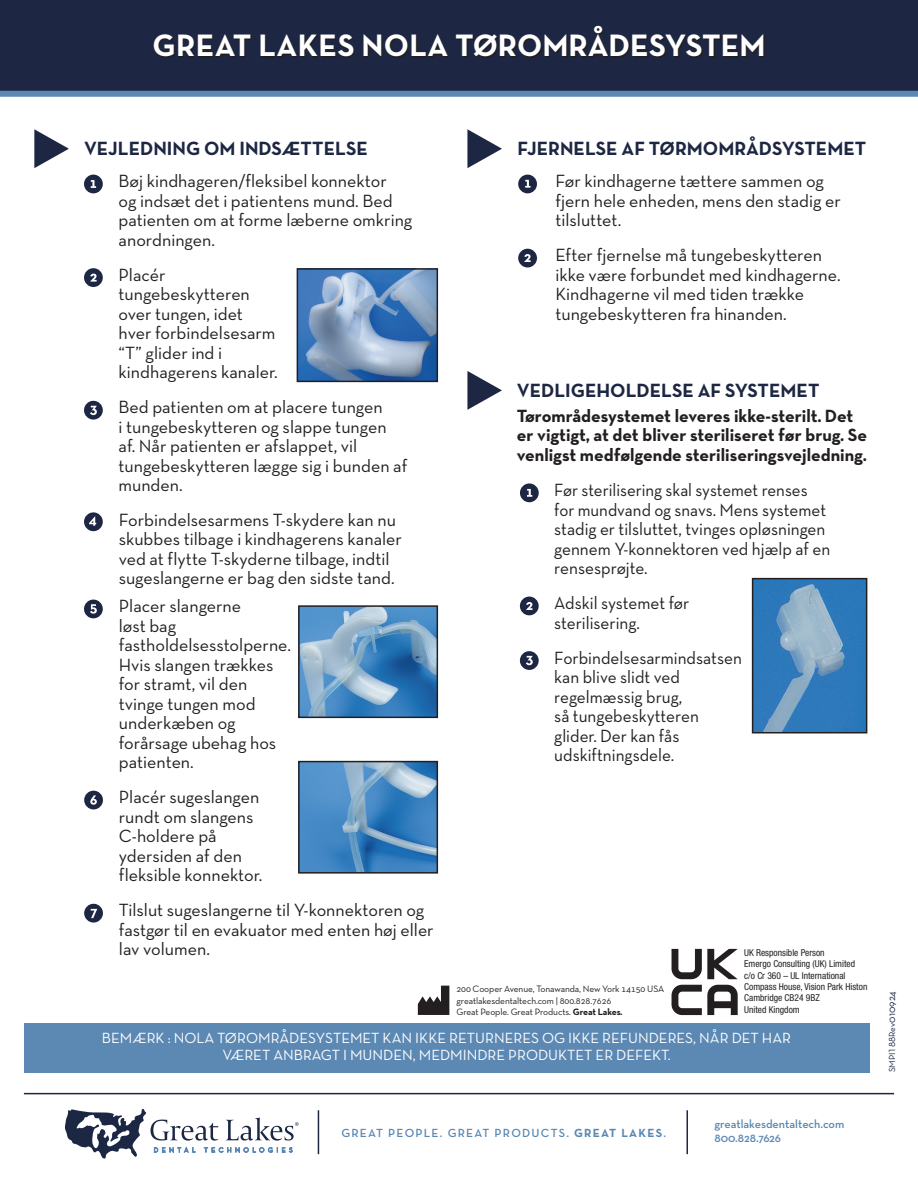
<style>
.page{position:relative;width:918px;height:1188px;background:#fff}
.page>*{position:absolute;margin:0;border:0;box-sizing:border-box;transform-origin:0 0}
.t1{font:700 31.5px "Neutra Text TF";color:#fff}
.t2{font:700 19.5px "Neutra Text TF";color:#1d2743}
.t3{font:18px/19.5px "Neutra Text TF";color:#231f20}
.t4{font:18px/19.5px "Neutra Text TF";color:#231f20;scale:.94 1}
.t5{font:18px/19.5px "Neutra Text TF";color:#231f20;scale:.96 1}
.t6{font:700 18px/19.5px "Neutra Text TF";color:#231f20}
.t7{font:15px/16.5px "Neutra Text TF";color:#fff;text-align:center}
.t8{font:600 12px "Neutraface Text";letter-spacing:.1em;color:#5988b4}
.t9{font:600 12px "Neutraface Text";color:#5988b4}
.t10{font:condensed 9.45px/11.4px "Helvetica Neue LT Std";color:#231f20}
.t11{font:9.45px/11.2px "Neutra Text TF";letter-spacing:-.01em;color:#231f20}
.t12{font:9px "Neutraface Text";color:#1d2743}
.s1{font-weight:700}
.s2{font-size:10.5px}
</style>
<div class="page">
<hr style="left:686px;top:1110px;width:2px;height:44px;background:#1e2744">
<hr style="left:318px;top:1110px;width:1px;height:44px;background:#1e2744">
<hr style="left:24px;top:1093px;width:870px;height:1px;background:#1e2744">
<svg style="left:65px;top:1109px;width:234px;height:50px"></svg>
<svg style="left:0;top:0;width:918px;height:97px;background:#222f4c"></svg>
<div style="left:24px;top:1023px;width:845px;height:49px;background:#5c89b4"></div>
<svg style="left:467px;top:371px;width:35px;height:39px"></svg>
<img style="left:755px;top:581px;width:109px;height:149px">
<div style="left:752px;top:578px;width:115px;height:155px;border:2px solid #231f20"></div>
<div style="left:520px;top:483px;width:19px;height:19px;background:#1d2743;border-radius:50%"></div>
<svg style="left:527px;top:489px;width:5px;height:8px"></svg>
<div style="left:520px;top:597px;width:19px;height:18px;background:#1d2743;border-radius:50%"></div>
<svg style="left:526px;top:602px;width:7px;height:8px"></svg>
<div style="left:520px;top:651px;width:19px;height:19px;background:#1d2743;border-radius:50%"></div>
<svg style="left:526px;top:656px;width:7px;height:9px"></svg>
<svg style="left:34px;top:129px;width:35px;height:39px"></svg>
<svg style="left:467px;top:129px;width:35px;height:39px"></svg>
<div style="left:518px;top:175px;width:19px;height:18px;background:#1d2743;border-radius:50%"></div>
<svg style="left:525px;top:180px;width:6px;height:8px"></svg>
<div style="left:518px;top:249px;width:19px;height:18px;background:#1d2743;border-radius:50%"></div>
<svg style="left:524px;top:254px;width:7px;height:8px"></svg>
<img style="left:301px;top:608px;width:134px;height:107px">
<div style="left:298px;top:605px;width:140px;height:113px;border:2px solid #231f20"></div>
<div style="left:84px;top:600px;width:19px;height:18px;background:#1d2743;border-radius:50%"></div>
<svg style="left:90px;top:604px;width:7px;height:10px"></svg>
<img style="left:301px;top:764px;width:134px;height:107px">
<div style="left:298px;top:761px;width:140px;height:113px;border:2px solid #231f20"></div>
<div style="left:84px;top:791px;width:19px;height:18px;background:#1d2743;border-radius:50%"></div>
<svg style="left:90px;top:795px;width:7px;height:10px"></svg>
<div style="left:84px;top:175px;width:19px;height:18px;background:#1d2743;border-radius:50%"></div>
<svg style="left:91px;top:180px;width:5px;height:8px"></svg>
<img style="left:300px;top:271px;width:135px;height:108px">
<div style="left:297px;top:268px;width:141px;height:114px;border:2px solid #231f20"></div>
<div style="left:84px;top:268px;width:19px;height:19px;background:#1d2743;border-radius:50%"></div>
<svg style="left:90px;top:274px;width:7px;height:8px"></svg>
<div style="left:84px;top:401px;width:19px;height:19px;background:#1d2743;border-radius:50%"></div>
<svg style="left:90px;top:406px;width:7px;height:9px"></svg>
<div style="left:84px;top:904px;width:19px;height:19px;background:#1d2743;border-radius:50%"></div>
<svg style="left:91px;top:909px;width:6px;height:9px"></svg>
<div style="left:84px;top:512px;width:19px;height:19px;background:#1d2743;border-radius:50%"></div>
<svg style="left:89px;top:516px;width:7px;height:10px"></svg>
<svg style="left:155px;top:27px;width:609px;height:31px;background:#1e2437"></svg>
<svg style="left:418px;top:986px;width:31px;height:29px"></svg>
<svg style="left:672px;top:949px;width:66px;height:30px"></svg>
<svg style="left:672px;top:985px;width:66px;height:30px"></svg>
<p class="t1" style="left:152px;top:26px;width:615px">GREAT LAKES NOLA TØROMRÅDESYSTEM</p>
<p class="t2" style="left:84px;top:137px;width:285px">VEJLEDNING OM INDSÆTTELSE</p>
<p class="t2" style="left:517px;top:137px;width:351px">FJERNELSE AF TØRMOMRÅDSYSTEMET</p>
<p class="t3" style="left:555px;top:171px;width:287px">Før kindhagerne tættere sammen og fjern hele enheden, mens den stadig er tilsluttet.</p>
<p class="t3" style="left:555px;top:245px;width:287px">Efter fjernelse må tungebeskytteren ikke være forbundet med kindhagerne.<br>Kindhagerne vil med tiden trække tungebeskytteren fra hinanden.</p>
<p class="t3" style="left:119px;top:171px;width:295px">Bøj kindhageren/fleksibel konnektor<br>og indsæt det i patientens mund. Bed patienten om at forme læberne omkring anordningen.</p>
<p class="t3" style="left:119px;top:265px;width:161px">Placér tungebeskytteren over tungen, idet hver forbindelsesarm “T” glider ind i kindhagerens kanaler.</p>
<p class="t3" style="left:119px;top:397px;width:290px">Bed patienten om at placere tungen<br>i tungebeskytteren og slappe tungen af. Når patienten er afslappet, vil tungebeskytteren lægge sig i bunden af munden.</p>
<p class="t2" style="left:517px;top:378px;width:304px">VEDLIGEHOLDELSE AF SYSTEMET</p>
<p class="t6" style="left:517px;top:406px;width:352px">Tørområdesystemet leveres ikke-sterilt. Det er vigtigt, at det bliver steriliseret før brug. Se venligst medfølgende steriliseringsvejledning.</p>
<p class="t4" style="left:554px;top:480px;width:295px">Før sterilisering skal systemet renses for mundvand og snavs. Mens systemet stadig er tilsluttet, tvinges opløsningen gennem Y-konnektoren ved hjælp af en rensesprøjte.</p>
<p class="t5" style="left:554px;top:593px;width:142px">Adskil systemet før sterilisering.</p>
<p class="t5" style="left:554px;top:648px;width:197px">Forbindelsesarmindsatsen kan blive slidt ved regelmæssig brug,<br>så tungebeskytteren glider. Der kan fås udskiftningsdele.</p>
<p class="t3" style="left:119px;top:510px;width:285px">Forbindelsesarmens T-skydere kan nu skubbes tilbage i kindhagerens kanaler ved at flytte T-skyderne tilbage, indtil sugeslangerne er bag den sidste tand.</p>
<p class="t3" style="left:119px;top:596px;width:174px">Placer slangerne<br>løst bag fastholdelsesstolperne.<br>Hvis slangen trækkes for stramt, vil den tvinge tungen mod underkæben og forårsage ubehag hos patienten.</p>
<p class="t3" style="left:119px;top:787px;width:145px">Placér sugeslangen rundt om slangens<br>C-holdere på ydersiden af den fleksible konnektor.</p>
<p class="t3" style="left:119px;top:900px;width:316px">Tilslut sugeslangerne til Y-konnektoren og fastgør til en evakuator med enten høj eller lav volumen.</p>
<p class="t11" style="left:456px;top:983px;width:210px">200 Cooper Avenue, Tonawanda, New York 14150 USA greatlakesdentaltech.com | 800.828.7626<br>Great People. Great Products. <span class="s1">Great Lakes.</span></p>
<p class="t10" style="left:744px;top:947px;width:125px">UK Responsible Person<br>Emergo Consulting (UK) Limited c/o Cr 360 – UL International<br>Compass House, Vision Park Histon<br>Cambridge CB24 9BZ<br>United Kingdom</p>
<p class="t7" style="left:102px;top:1030px;width:691px">BEMÆRK : NOLA TØROMRÅDESYSTEMET KAN IKKE RETURNERES OG IKKE REFUNDERES, NÅR DET HAR<br>VÆRET ANBRAGT I MUNDEN, MEDMINDRE PRODUKTET ER DEFEKT.</p>
<p class="t8" style="left:341px;top:1125px;width:326px">GREAT PEOPLE. GREAT PRODUCTS. <span class="s1">GREAT LAKES</span>.</p>
<p class="t9" style="left:714px;top:1117px;width:132px">greatlakesdentaltech.com</p>
<p class="t9" style="left:714px;top:1130px;width:68px">800.828.7626</p>
<p class="t12" style="left:886px;top:1072px;width:83px;rotate:-90deg">SMPI188Rev<span class="s2">010924</span></p>
</div>
